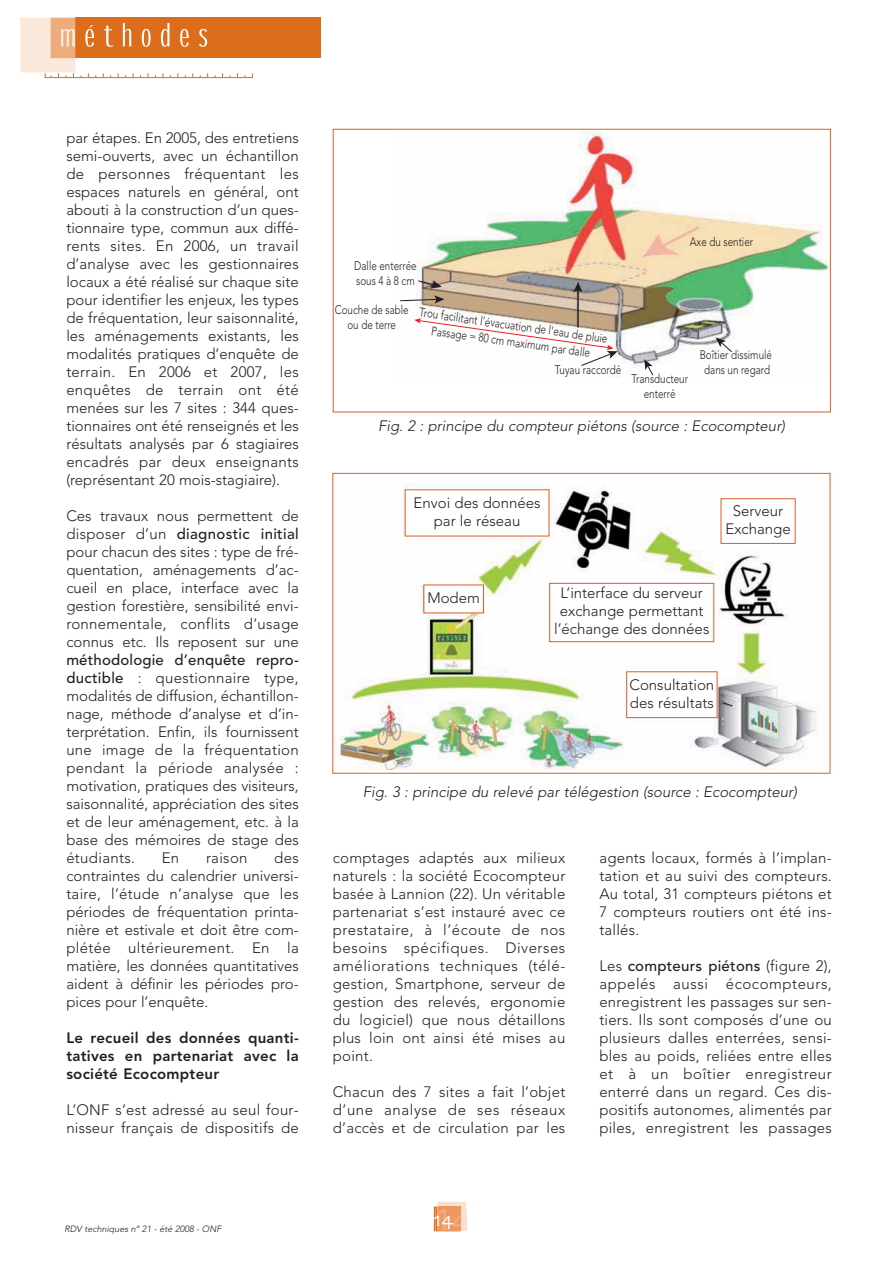
<style>
.page{position:relative;width:893px;height:1263px;background:#fff}
.page>*{position:absolute;margin:0;border:0;box-sizing:border-box;transform-origin:0 0}
.t1{font:20.4px "Skia";color:#fff}
.t2{font:300 15px/18px "Avenir";letter-spacing:.015em;color:#231f20;text-align:justify}
.t3{font:800 15px/18px "Avenir";letter-spacing:.02em;color:#231f20;text-align:justify}
.t4{font:300 12.3px/14.9px "Avenir";color:#231f20;text-align:center;scale:.8 1}
.t5{font:300 9px "Avenir";color:#231f20}
.s1{font-weight:500}
.s2{font-size:42px}
</style>
<div class="page">
<div style="left:75px;top:18px;width:245px;height:40px;background:#db6d1d"></div>
<svg style="left:20px;top:18px;width:233px;height:60px"></svg>
<svg style="left:434px;top:1202px;width:32px;height:29px"></svg>
<div style="left:460px;top:1208px;width:6px;height:22px;background:#fae1cf"></div>
<div style="left:437px;top:1208px;width:23px;height:22px;background:#ed9861"></div>
<img style="left:416px;top:132px;width:413px;height:245px">
<hr style="left:577px;top:289px;width:2px;height:39px;background:#231f20">
<svg style="left:574px;top:282px;width:8px;height:10px"></svg>
<svg style="left:400px;top:295px;width:44px;height:9px"></svg>
<svg style="left:644px;top:359px;width:10px;height:18px"></svg>
<svg style="left:414px;top:318px;width:204px;height:49px"></svg>
<svg style="left:716px;top:337px;width:17px;height:16px"></svg>
<svg style="left:417px;top:280px;width:25px;height:8px"></svg>
<div style="left:333px;top:129px;width:498px;height:283px;border:1px solid #dc5e20"></div>
<img style="left:339px;top:486px;width:477px;height:283px">
<div style="left:332px;top:473px;width:498px;height:301px;border:1px solid #dc5e20"></div>
<div style="left:405px;top:490px;width:144px;height:46px;background:#fff"></div>
<div style="left:721px;top:499px;width:74px;height:44px;background:#fff"></div>
<div style="left:721px;top:498px;width:74px;height:46px;border:1px solid #dc5e20"></div>
<div style="left:550px;top:584px;width:163px;height:57px;background:#fff"></div>
<div style="left:549px;top:583px;width:165px;height:59px;border:1px solid #dc5e20"></div>
<div style="left:627px;top:672px;width:90px;height:45px;background:#fff"></div>
<div style="left:626px;top:671px;width:91px;height:47px;border:1px solid #dc5e20"></div>
<div style="left:424px;top:585px;width:59px;height:28px;background:#fff"></div>
<p class="t2" style="left:66px;top:130px;width:234px">par étapes. En 2005, des entretiens semi-ouverts, avec un échantillon de personnes fréquentant les espaces naturels en général, ont abouti à la construction d’un ques&shy;tionnaire type, commun aux diffé&shy;rents sites. En 2006, un travail d’analyse avec les gestionnaires locaux a été réalisé sur chaque site pour identifier les enjeux, les types de fréquentation, leur saisonnalité, les aménagements existants, les modalités pratiques d’enquête de terrain. En 2006 et 2007, les enquêtes de terrain ont été menées sur les 7 sites : 344 ques&shy;tionnaires ont été renseignés et les résultats analysés par 6 stagiaires encadrés par deux enseignants (représentant 20 mois-stagiaire).</p>
<p class="t2" style="left:66px;top:508px;width:234px">Ces travaux nous permettent de disposer d’un <span class="s1">diagnostic initial </span>pour chacun des sites : type de fré&shy;quentation, aménagements d’ac&shy;cueil en place, interface avec la gestion forestière, sensibilité envi&shy;ronnementale, conflits d’usage connus etc. Ils reposent sur une</p>
<p class="t2" style="left:66px;top:652px;width:234px"><span class="s1">méthodologie d’enquête repro&shy;ductible</span> : questionnaire type, modalités de diffusion, échantillon&shy;nage, méthode d’analyse et d’in&shy;terprétation. Enfin, ils fournissent une image de la fréquentation pendant la période analysée : motivation, pratiques des visiteurs, saisonnalité, appréciation des sites et de leur aménagement, etc. à la base des mémoires de stage des étudiants.</p>
<p class="t2" style="left:66px;top:850px;width:234px;text-indent:208px">des contraintes du calendrier universi&shy;taire, l’étude n’analyse que les périodes de fréquentation printa&shy;nière et estivale et doit être com&shy;plétée ultérieurement. En la matière, les données quantitatives aident à définir les périodes pro&shy;pices pour l’enquête.</p>
<p class="t3" style="left:66px;top:1030px;width:234px">Le recueil des données quanti&shy;tatives en partenariat avec la société Ecocompteur</p>
<p class="t2" style="left:66px;top:1102px;width:234px">L’ONF s’est adressé au seul four&shy;nisseur français de dispositifs de</p>
<p class="t2" style="left:162px;top:850px;width:19px">En</p>
<p class="t2" style="left:206px;top:850px;width:43px">raison</p>
<p class="t5" style="left:64px;top:1225px;width:160px">RDV techniques n° 21 - été 2008 - ONF</p>
<p class="t4" style="left:354px;top:259px;width:80px;text-align:left">Dalle enterrée sous 4 à 8 cm</p>
<p class="t4" style="left:335px;top:303px;width:94px">Couche de sable ou de terre</p>
<p class="t4" style="left:420px;top:306px;width:239px;rotate:8deg">Trou facilitant l'évacuation de l'eau de pluie</p>
<p class="t4" style="left:432px;top:324px;width:202px;rotate:8deg">Passage = 80 cm maximum par dalle</p>
<p class="t4" style="left:555px;top:363px;width:84px">Tuyau raccordé</p>
<p class="t4" style="left:690px;top:235px;width:81px">Axe du sentier</p>
<p class="t4" style="left:631px;top:373px;width:72px">Transducteur enterré</p>
<p class="t4" style="left:700px;top:349px;width:92px">Boîtier dissimulé dans un regard</p>
<p class="t2" style="left:378px;top:418px;width:411px">Fig. 2 : principe du compteur piétons (source : Ecocompteur)</p>
<p class="t2" style="left:414px;top:495px;width:128px;text-align:center">Envoi des données par le réseau</p>
<p class="t2" style="left:725px;top:503px;width:67px;text-align:center">Serveur<br>Exchange</p>
<p class="t2" style="left:427px;top:590px;width:54px">Modem</p>
<p class="t2" style="left:554px;top:586px;width:157px;text-align:center">L’interface du serveur exchange permettant l’échange des données</p>
<p class="t2" style="left:629px;top:677px;width:86px">Consultation des résultats</p>
<p class="t2" style="left:363px;top:784px;width:438px">Fig. 3 : principe du relevé par télégestion (source : Ecocompteur)</p>
<p class="t2" style="left:333px;top:850px;width:234px">comptages adaptés aux milieux naturels : la société Ecocompteur basée à Lannion (22). Un véritable partenariat s’est instauré avec ce prestataire, à l’écoute de nos besoins spécifiques. Diverses améliorations techniques (télé&shy;gestion, Smartphone, serveur de gestion des relevés, ergonomie du logiciel) que nous détaillons plus loin ont ainsi été mises au point.</p>
<p class="t2" style="left:333px;top:1084px;width:234px">Chacun des 7 sites a fait l’objet d’une analyse de ses réseaux d’accès et de circulation par les</p>
<h1 class="t1" style="left:433px;top:1207px;width:43px">14<span class="s2">14</span></h1>
<p class="t2" style="left:599px;top:850px;width:234px">agents locaux, formés à l’implan&shy;tation et au suivi des compteurs.<br>Au total, 31 compteurs piétons et 7 compteurs routiers ont été ins&shy;tallés.</p>
<p class="t2" style="left:599px;top:958px;width:234px">Les <span class="s1">compteurs piétons</span> (figure 2), appelés aussi écocompteurs, enregistrent les passages sur sen&shy;tiers. Ils sont composés d’une ou plusieurs dalles enterrées, sensi&shy;bles au poids, reliées entre elles et à un boîtier enregistreur enterré dans un regard. Ces dis&shy;positifs autonomes, alimentés par piles, enregistrent les passages</p>
</div>
